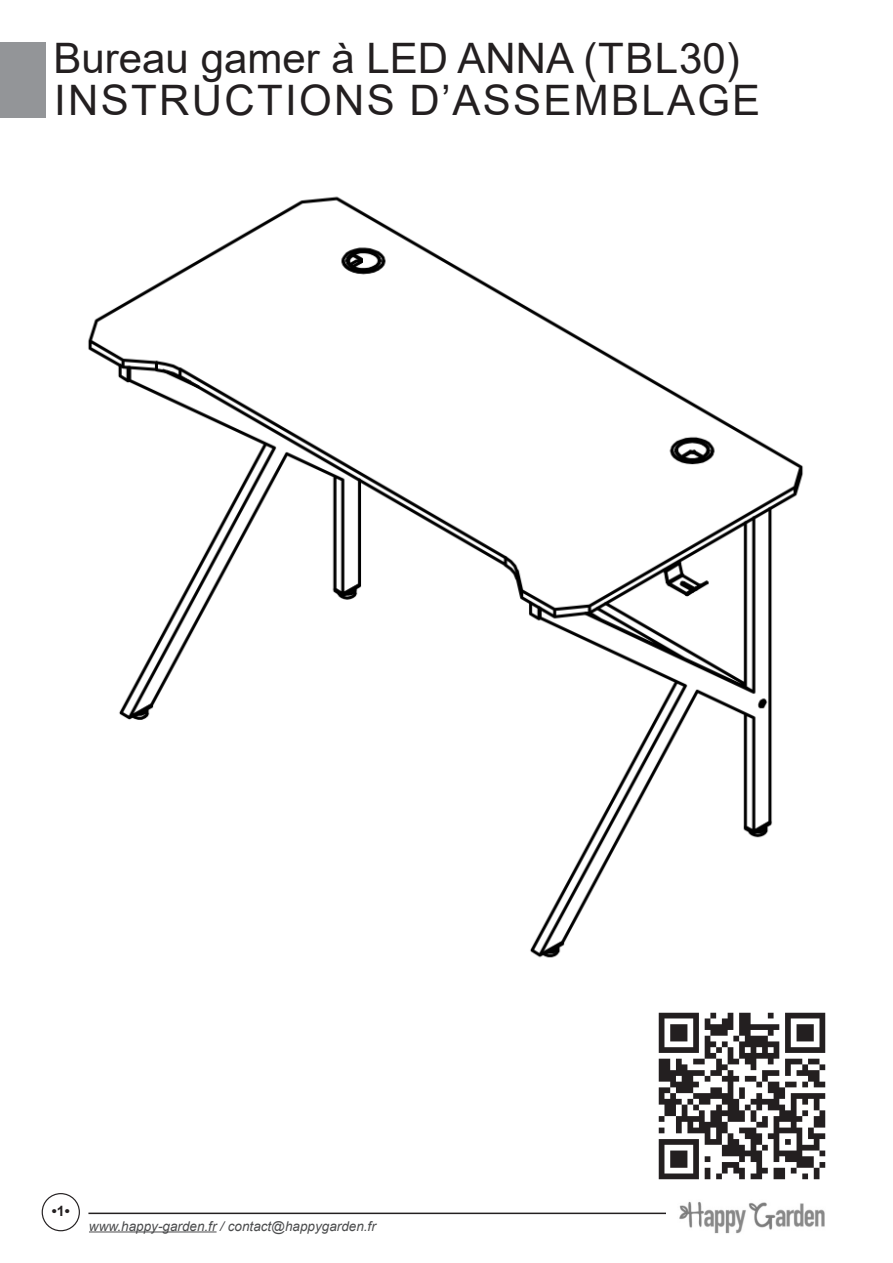
<style>
.page{position:relative;width:893px;height:1263px;background:#fff}
.page>*{position:absolute;margin:0;border:0;box-sizing:border-box;transform-origin:0 0}
.t1{font:42px "Arial";color:#231f20}
.t2{font:42px "Arial";letter-spacing:.055em;color:#231f20}
.t3{font:700 14.25px "Arial";color:#231f20}
.t4{font:italic 13.5px "Arial";color:#4b4c4d}
</style>
<div class="page">
<div style="left:0;top:43px;width:45px;height:75px;background:#939598"></div>
<hr style="left:89px;top:1231px;width:128px;height:1px;background:#4b4c4d">
<div style="left:42px;top:1193px;width:38px;height:38px;border:1px solid #231f20;border-radius:50%"></div>
<hr style="left:88px;top:1212px;width:750px;height:2px;background:#231f20">
<img style="left:666px;top:1201px;width:172px;height:33px">
<img style="left:658px;top:1012px;width:168px;height:168px">
<img style="left:88px;top:196px;width:716px;height:762px">
<p class="t1" style="left:54px;top:29px;width:688px">Bureau gamer à LED ANNA (TBL30)</p>
<p class="t2" style="left:54px;top:71px;width:707px">INSTRUCTIONS D’ASSEMBLAGE</p>
<p class="t3" style="left:52px;top:1201px;width:19px">•1•</p>
<p class="t4" style="left:89px;top:1217px;width:288px">www.happy-garden.fr / contact@happygarden.fr</p>
</div>
